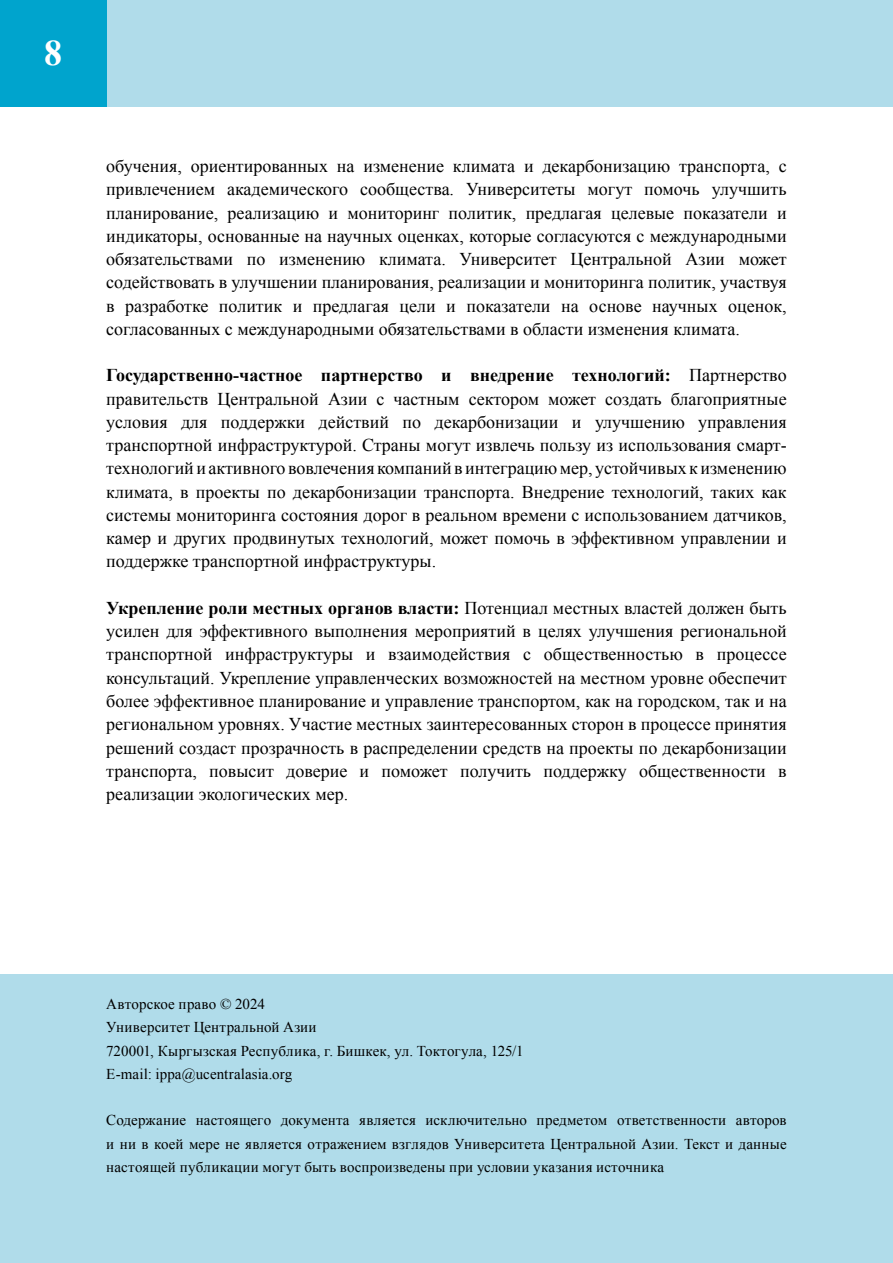
<style>
.page{position:relative;width:893px;height:1263px;background:#fff}
.page>*{position:absolute;margin:0;border:0;box-sizing:border-box;transform-origin:0 0}
.t1{font:700 36px "Times New Roman";color:#fff}
.t2{font:18px/23.2px "Times New Roman";color:#000;text-align:justify}
.t3{font:15px/23.2px "Times New Roman";letter-spacing:.01em;color:#000}
.s1{font-weight:700}
</style>
<div class="page">
<div style="left:0;top:0;width:893px;height:106px;background:#b0dcea"></div>
<div style="left:0;top:0;width:106px;height:106px;background:#00a4cd"></div>
<div style="left:0;top:975px;width:893px;height:288px;background:#b0dcea"></div>
<h1 class="t1" style="left:44px;top:28px;width:19px">8</h1>
<p class="t2" style="left:106px;top:154px;width:682px">обучения, ориентированных на изменение климата и декарбонизацию транспорта, с привлечением академического сообщества. Университеты могут помочь улучшить планирование, реализацию и мониторинг политик, предлагая целевые показатели и индикаторы, основанные на научных оценках, которые согласуются с международными обязательствами по изменению климата. Университет Центральной Азии может содействовать в улучшении планирования, реализации и мониторинга политик, участвуя в разработке политик и предлагая цели и показатели на основе научных оценок, согласованных с международными обязательствами в области изменения климата.</p>
<p class="t2" style="left:106px;top:363px;width:682px"><span class="s1">Государственно-частное партнерство и внедрение технологий:</span> Партнерство правительств Центральной Азии с частным сектором может создать благоприятные условия для поддержки действий по декарбонизации и улучшению управления транспортной инфраструктурой. Страны могут извлечь пользу из использования смарт&shy;технологий и активного вовлечения компаний в интеграцию мер, устойчивых к изменению климата, в проекты по декарбонизации транспорта. Внедрение технологий, таких как системы мониторинга состояния дорог в реальном времени с использованием датчиков, камер и других продвинутых технологий, может помочь в эффективном управлении и поддержке транспортной инфраструктуры.</p>
<p class="t2" style="left:106px;top:596px;width:682px"><span class="s1">Укрепление роли местных органов власти:</span> Потенциал местных властей должен быть усилен для эффективного выполнения мероприятий в целях улучшения региональной транспортной инфраструктуры и взаимодействия с общественностью в процессе консультаций. Укрепление управленческих возможностей на местном уровне обеспечит более эффективное планирование и управление транспортом, как на городском, так и на региональном уровнях. Участие местных заинтересованных сторон в процессе принятия решений создаст прозрачность в распределении средств на проекты по декарбонизации транспорта, повысит доверие и поможет получить поддержку общественности в реализации экологических мер.</p>
<p class="t3" style="left:106px;top:992px;width:419px">Авторское право © 2024<br>Университет Центральной Азии<br>720001, Кыргызская Республика, г. Бишкек, ул. Токтогула, 125/1<br>E-mail: ippa@ucentralasia.org</p>
<p class="t3" style="left:106px;top:1108px;width:682px;text-align:justify">Содержание настоящего документа является исключительно предметом ответственности авторов и ни в коей мере не является отражением взглядов Университета Центральной Азии. Текст и данные настоящей публикации могут быть воспроизведены при условии указания источника</p>
</div>
